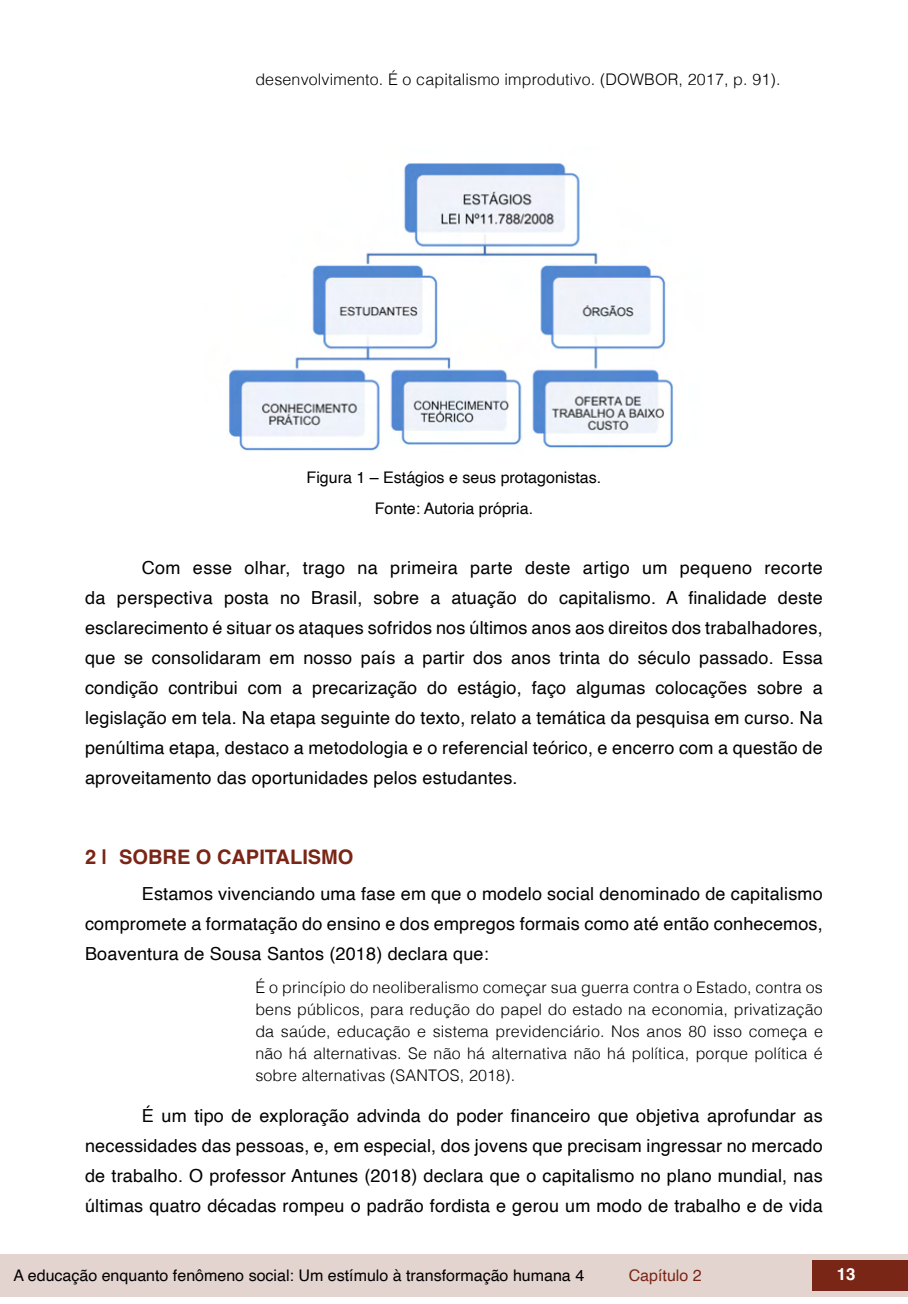
<style>
.page{position:relative;width:908px;height:1304px;background:#fff}
.page>*{position:absolute;margin:0;border:0;box-sizing:border-box;transform-origin:0 0}
.t1{font:700 20px "Helvetica";color:#7a2616}
.t2{font:18px/30px "Helvetica";letter-spacing:.01em;color:#000;text-align:justify}
.t3{font:700 16.8px "Helvetica";color:#fff}
.t4{font:300 16px/22px "Helvetica";letter-spacing:.01em;color:#000;text-align:justify}
.t5{font:16px/30.6px "Helvetica";color:#000;text-align:center}
.t6{font:16px "Helvetica";color:#7a2616}
</style>
<div class="page">
<div style="left:0;top:1254px;width:906px;height:43px;background:#e4d4d0"></div>
<div style="left:812px;top:1261px;width:95px;height:30px;background:#7a2616"></div>
<img style="left:229px;top:163px;width:444px;height:288px">
<p class="t4" style="left:255px;top:67px;width:526px">desenvolvimento. É o capitalismo improdutivo. (DOWBOR, 2017, p. 91).</p>
<p class="t5" style="left:306px;top:463px;width:296px">Figura 1 – Estágios e seus protagonistas.<br>Fonte: Autoria própria.</p>
<p class="t2" style="left:85px;top:553px;width:739px;text-indent:57px">Com esse olhar, trago na primeira parte deste artigo um pequeno recorte da perspectiva posta no Brasil, sobre a atuação do capitalismo. A finalidade deste esclarecimento é situar os ataques sofridos nos últimos anos aos direitos dos trabalhadores, que se consolidaram em nosso país a partir dos anos trinta do século passado. Essa condição contribui com a precarização do estágio, faço algumas colocações sobre a legislação em tela. Na etapa seguinte do texto, relato a temática da pesquisa em curso. Na penúltima etapa, destaco a metodologia e o referencial teórico, e encerro com a questão de aproveitamento das oportunidades pelos estudantes.</p>
<p class="t1" style="left:85px;top:845px;width:270px">2 | SOBRE O CAPITALISMO</p>
<p class="t2" style="left:85px;top:879px;width:738px;text-indent:57px">Estamos vivenciando uma fase em que o modelo social denominado de capitalismo compromete a formatação do ensino e dos empregos formais como até então conhecemos, Boaventura de Sousa Santos (2018) declara que:</p>
<p class="t4" style="left:255px;top:975px;width:568px">É o princípio do neoliberalismo começar sua guerra contra o Estado, contra os bens públicos, para redução do papel do estado na economia, privatização da saúde, educação e sistema previdenciário. Nos anos 80 isso começa e não há alternativas. Se não há alternativa não há política, porque política é sobre alternativas (SANTOS, 2018).</p>
<p class="t2" style="left:85px;top:1102px;width:738px;text-indent:57px">É um tipo de exploração advinda do poder financeiro que objetiva aprofundar as necessidades das pessoas, e, em especial, dos jovens que precisam ingressar no mercado de trabalho. O professor Antunes (2018) declara que o capitalismo no plano mundial, nas últimas quatro décadas rompeu o padrão fordista e gerou um modo de trabalho e de vida</p>
<p class="t5" style="left:14px;top:1260px;width:572px">A educação enquanto fenômeno social: Um estímulo à transformação humana 4</p>
<p class="t6" style="left:628px;top:1263px;width:74px">Capítulo 2</p>
<p class="t3" style="left:836px;top:1264px;width:20px">13</p>
</div>
